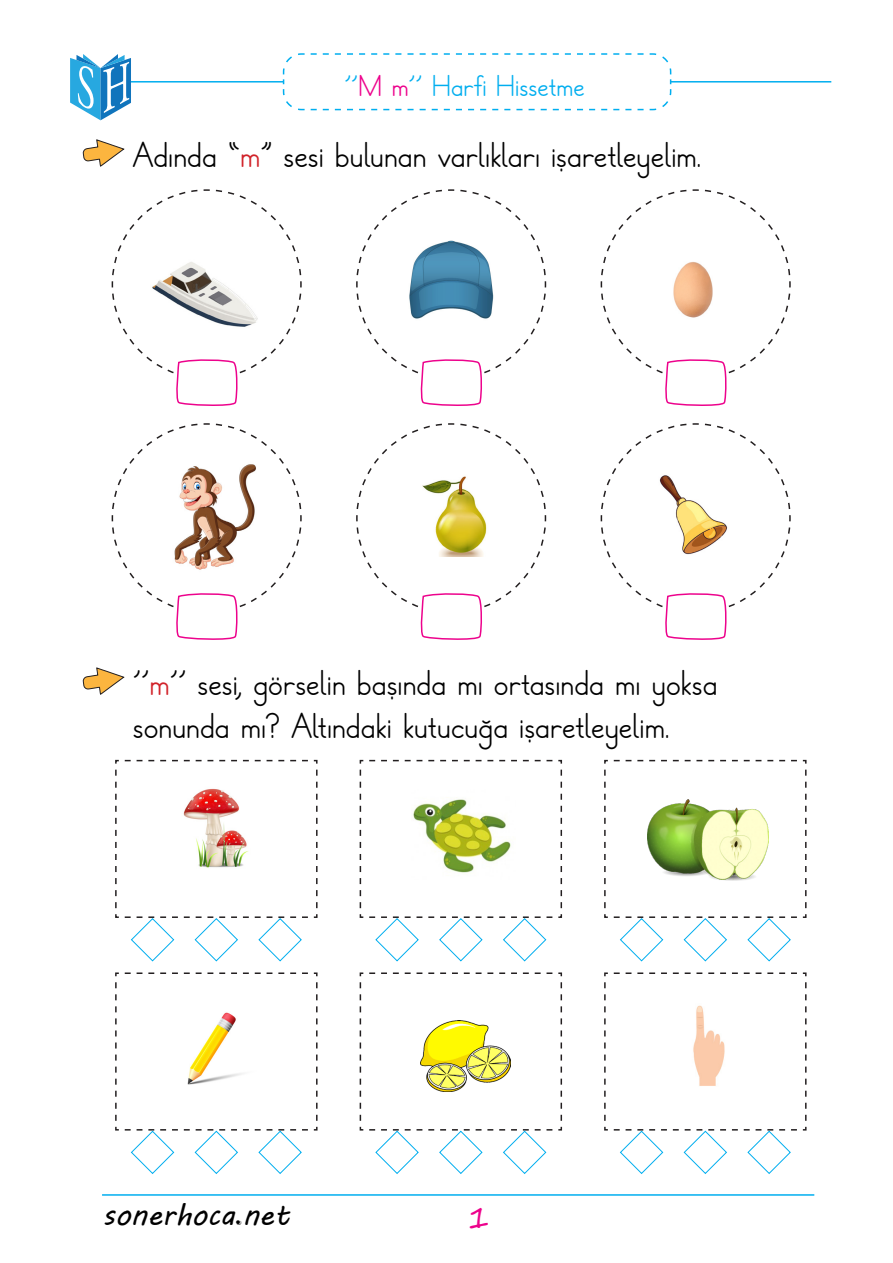
<style>
.page{position:relative;width:893px;height:1263px;background:#fff}
.page>*{position:absolute;margin:0;border:0;box-sizing:border-box;transform-origin:0 0}
.t1{font:36px "Temel Yazi";color:#000}
.t2{font:30px "Temel Yazi";color:#00aeef}
.t3{font:30px "MV Boli";color:#000}
.t4{font:30px "Segoe Print";color:#ed028c}
.s1{color:#ed028c}
.s2{color:#d1232a}
.s3{font-family:"Algerian"}
</style>
<div class="page">
<svg style="left:83px;top:140px;width:42px;height:27px"></svg>
<svg style="left:111px;top:423px;width:191px;height:217px"></svg>
<svg style="left:356px;top:189px;width:191px;height:217px"></svg>
<svg style="left:356px;top:423px;width:191px;height:217px"></svg>
<svg style="left:600px;top:189px;width:191px;height:217px"></svg>
<hr style="left:102px;top:1194px;width:712px;height:2px;background:#00aeef">
<hr style="left:119px;top:81px;width:712px;height:2px;background:#00aeef">
<svg style="left:282px;top:53px;width:390px;height:58px"></svg>
<svg style="left:70px;top:54px;width:61px;height:66px"></svg>
<svg style="left:83px;top:668px;width:42px;height:27px"></svg>
<svg style="left:115px;top:759px;width:203px;height:203px"></svg>
<svg style="left:115px;top:972px;width:203px;height:202px"></svg>
<svg style="left:359px;top:759px;width:204px;height:203px"></svg>
<svg style="left:359px;top:972px;width:204px;height:202px"></svg>
<svg style="left:604px;top:759px;width:203px;height:203px"></svg>
<svg style="left:604px;top:972px;width:203px;height:202px"></svg>
<svg style="left:111px;top:189px;width:191px;height:217px"></svg>
<svg style="left:600px;top:423px;width:191px;height:217px"></svg>
<img style="left:159px;top:453px;width:102px;height:122px">
<img style="left:140px;top:242px;width:130px;height:104px">
<img style="left:655px;top:244px;width:77px;height:84px">
<img style="left:406px;top:237px;width:93px;height:84px">
<img style="left:647px;top:469px;width:93px;height:91px">
<img style="left:420px;top:473px;width:71px;height:83px">
<img style="left:412px;top:789px;width:104px;height:90px">
<img style="left:171px;top:1002px;width:92px;height:92px">
<img style="left:420px;top:1020px;width:90px;height:72px">
<img style="left:173px;top:782px;width:87px;height:92px">
<img style="left:647px;top:799px;width:121px;height:82px">
<img style="left:675px;top:1004px;width:63px;height:88px">
<p class="t2" style="left:344px;top:69px;width:242px">‘‘<span class="s1">M m</span>’’ Harfi Hissetme</p>
<p class="t1" style="left:133px;top:135px;width:570px">Adında “<span class="s2">m</span>” sesi bulunan varlıkları işaretleyelim.</p>
<p class="t1" style="left:133px;top:663px;width:586px">‘‘<span class="s2">m</span>’’ sesi, görselin başında mı ortasında mı yoksa</p>
<p class="t1" style="left:133px;top:706px;width:538px">sonunda mı? Altındaki kutucuğa işaretleyelim.</p>
<p class="t3" style="left:103px;top:1194px;width:189px">sonerhoca<span class="s3">.</span>net</p>
<p class="t4" style="left:468px;top:1190px;width:23px">1</p>
</div>
